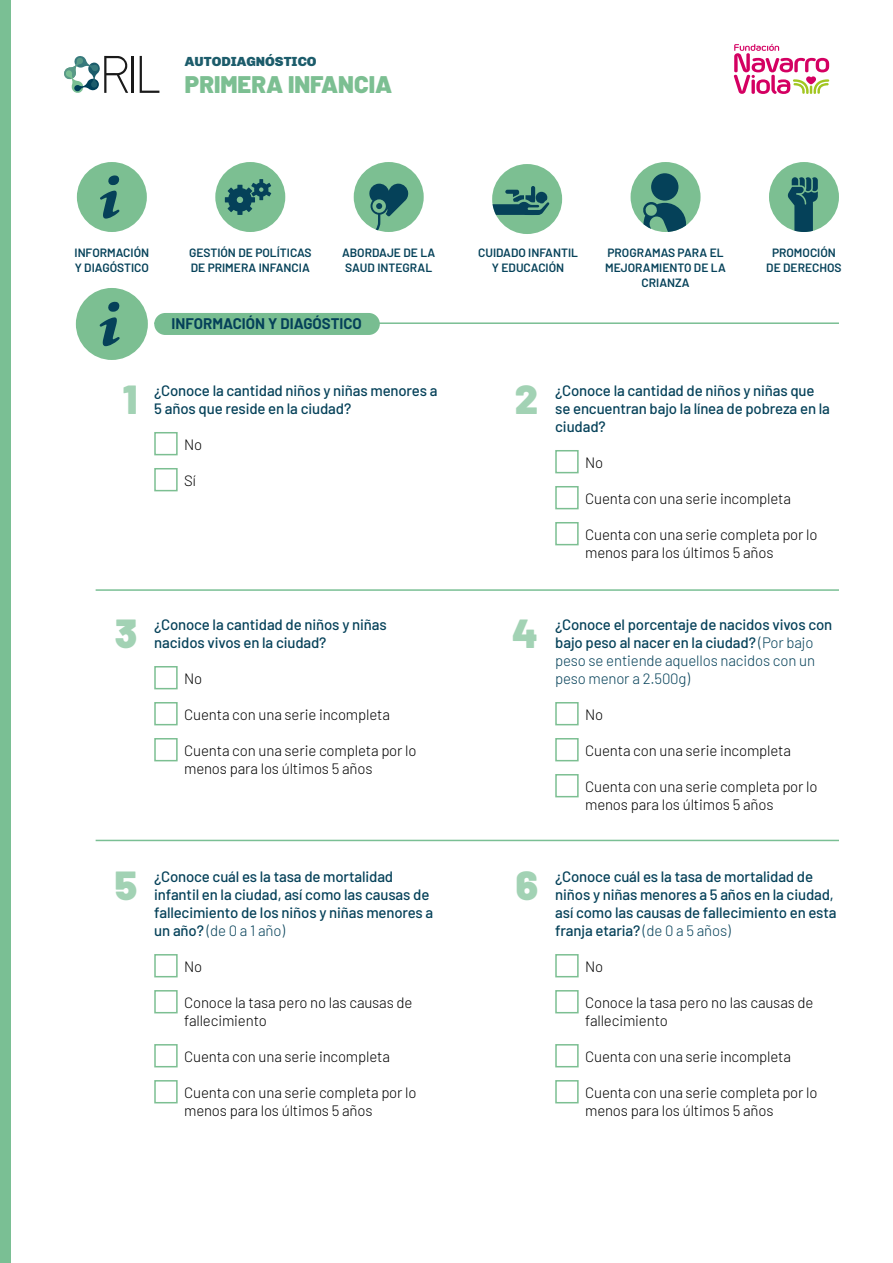
<style>
.page{position:relative;width:893px;height:1263px;background:#fff}
.page>*{position:absolute;margin:0;border:0;box-sizing:border-box;transform-origin:0 0}
.t1{font:900 40.5px "Barlow";color:#a2d2b4}
.t2{font:900 24px "Barlow";color:#7cbf92}
.t3{font:500 15px/18px "Barlow";letter-spacing:-.01em;color:#054159}
.t4{font:300 15px/18px "Barlow";letter-spacing:-.01em;color:#000}
.t5{font:700 15px "Barlow";color:#054159}
.t6{font:900 13.5px "Chivo";color:#1c5c6b}
.t7{font:600 12px/15px "Barlow";color:#054159}
.s1{font-weight:300}
</style>
<div class="page">
<div style="left:0;top:0;width:11px;height:1263px;background:#7abf94"></div>
<svg style="left:140px;top:56px;width:19px;height:37px"></svg>
<hr style="left:132px;top:56px;width:2px;height:37px;background:#1a1a1a">
<svg style="left:64px;top:55px;width:64px;height:38px"></svg>
<svg style="left:734px;top:44px;width:95px;height:50px"></svg>
<div style="left:76px;top:288px;width:72px;height:72px;background:#7cbf92;border-radius:50%"></div>
<svg style="left:100px;top:301px;width:20px;height:45px"></svg>
<hr style="left:96px;top:589px;width:743px;height:2px;background:#7abf94">
<hr style="left:154px;top:322px;width:685px;height:2px;background:#7abf94">
<hr style="left:96px;top:840px;width:743px;height:1px;background:#7abf94">
<div style="left:154px;top:313px;width:226px;height:22px;background:#78bd91;border-radius:11px"></div>
<div style="left:77px;top:162px;width:70px;height:70px;background:#7cbf92;border-radius:50%"></div>
<svg style="left:100px;top:175px;width:20px;height:44px"></svg>
<div style="left:215px;top:162px;width:70px;height:70px;background:#7cbf92;border-radius:50%"></div>
<svg style="left:225px;top:179px;width:46px;height:36px"></svg>
<div style="left:354px;top:162px;width:70px;height:70px;background:#7cbf92;border-radius:50%"></div>
<svg style="left:369px;top:183px;width:39px;height:47px"></svg>
<div style="left:492px;top:164px;width:70px;height:70px;background:#7cbf92;border-radius:50%"></div>
<svg style="left:492px;top:186px;width:57px;height:29px"></svg>
<div style="left:631px;top:162px;width:70px;height:70px;background:#7cbf92;border-radius:50%"></div>
<div style="left:651px;top:173px;width:27px;height:28px;background:#054159;border-radius:50%"></div>
<svg style="left:643px;top:202px;width:43px;height:30px"></svg>
<div style="left:769px;top:162px;width:70px;height:70px;background:#7cbf92;border-radius:50%"></div>
<svg style="left:787px;top:177px;width:31px;height:55px"></svg>
<div style="left:555px;top:522px;width:24px;height:23px;border:2px solid #7cbf92"></div>
<div style="left:555px;top:450px;width:24px;height:23px;border:2px solid #7cbf92"></div>
<div style="left:555px;top:486px;width:24px;height:23px;border:2px solid #7cbf92"></div>
<div style="left:154px;top:738px;width:24px;height:23px;border:2px solid #7cbf92"></div>
<div style="left:154px;top:1044px;width:24px;height:23px;border:2px solid #7cbf92"></div>
<div style="left:555px;top:1044px;width:24px;height:23px;border:2px solid #7cbf92"></div>
<div style="left:154px;top:1080px;width:24px;height:23px;border:2px solid #7cbf92"></div>
<div style="left:555px;top:1080px;width:24px;height:23px;border:2px solid #7cbf92"></div>
<div style="left:555px;top:774px;width:24px;height:23px;border:2px solid #7cbf92"></div>
<div style="left:154px;top:666px;width:24px;height:23px;border:2px solid #7cbf92"></div>
<div style="left:154px;top:432px;width:24px;height:23px;border:2px solid #7cbf92"></div>
<div style="left:154px;top:954px;width:24px;height:23px;border:2px solid #7cbf92"></div>
<div style="left:555px;top:954px;width:24px;height:23px;border:2px solid #7cbf92"></div>
<div style="left:555px;top:702px;width:24px;height:23px;border:2px solid #7cbf92"></div>
<div style="left:154px;top:702px;width:24px;height:23px;border:2px solid #7cbf92"></div>
<div style="left:154px;top:468px;width:24px;height:23px;border:2px solid #7cbf92"></div>
<div style="left:154px;top:990px;width:24px;height:23px;border:2px solid #7cbf92"></div>
<div style="left:555px;top:990px;width:24px;height:23px;border:2px solid #7cbf92"></div>
<div style="left:555px;top:738px;width:24px;height:23px;border:2px solid #7cbf92"></div>
<p class="t6" style="left:185px;top:53px;width:133px">AUTODIAGNÓSTICO</p>
<h2 class="t2" style="left:185px;top:66px;width:209px">PRIMERA INFANCIA</h2>
<p class="t7" style="left:75px;top:244px;width:76px">INFORMACIÓN<br>Y DIAGÓSTICO</p>
<p class="t7" style="left:189px;top:244px;width:124px">GESTIÓN DE POLÍTICAS<br>DE PRIMERA INFANCIA</p>
<p class="t7" style="left:342px;top:244px;width:95px">ABORDAJE DE LA<br>SAUD INTEGRAL</p>
<p class="t7" style="left:478px;top:244px;width:101px;text-align:center">CUIDADO INFANTIL<br>Y EDUCACIÓN</p>
<p class="t7" style="left:605px;top:244px;width:122px;text-align:center">PROGRAMAS PARA EL<br>MEJORAMIENTO DE LA<br>CRIANZA</p>
<p class="t7" style="left:766px;top:244px;width:77px;text-align:center">PROMOCIÓN<br>DE DERECHOS</p>
<p class="t5" style="left:172px;top:312px;width:192px">INFORMACIÓN Y DIAGÓSTICO</p>
<h1 class="t1" style="left:123px;top:369px;width:16px">1</h1>
<p class="t3" style="left:154px;top:380px;width:285px">¿Conoce la cantidad niños y niñas menores a<br>5 años que reside en la ciudad?</p>
<p class="t4" style="left:184px;top:434px;width:20px">No</p>
<p class="t4" style="left:184px;top:470px;width:13px">Sí</p>
<h1 class="t1" style="left:515px;top:369px;width:25px">2</h1>
<p class="t3" style="left:555px;top:380px;width:276px">¿Conoce la cantidad de niños y niñas que se encuentran bajo la línea de pobreza en la ciudad?</p>
<p class="t4" style="left:585px;top:452px;width:20px">No</p>
<p class="t4" style="left:585px;top:488px;width:207px">Cuenta con una serie incompleta</p>
<p class="t4" style="left:585px;top:524px;width:234px">Cuenta con una serie completa por lo menos para los últimos 5 años</p>
<h1 class="t1" style="left:115px;top:603px;width:24px">3</h1>
<p class="t3" style="left:154px;top:614px;width:234px">¿Conoce la cantidad de niños y niñas nacidos vivos en la ciudad?</p>
<p class="t4" style="left:184px;top:668px;width:20px">No</p>
<p class="t4" style="left:184px;top:704px;width:207px">Cuenta con una serie incompleta</p>
<p class="t4" style="left:184px;top:740px;width:234px">Cuenta con una serie completa por lo menos para los últimos 5 años</p>
<h1 class="t1" style="left:512px;top:603px;width:27px">4</h1>
<p class="t3" style="left:555px;top:614px;width:279px">¿Conoce el porcentaje de nacidos vivos con bajo peso al nacer en la ciudad? <span class="s1">(Por bajo peso se entiende aquellos nacidos con un peso menor a 2.500g)</span></p>
<p class="t4" style="left:585px;top:704px;width:20px">No</p>
<p class="t4" style="left:585px;top:740px;width:207px">Cuenta con una serie incompleta</p>
<p class="t4" style="left:585px;top:776px;width:234px">Cuenta con una serie completa por lo menos para los últimos 5 años</p>
<h1 class="t1" style="left:115px;top:855px;width:24px">5</h1>
<p class="t3" style="left:154px;top:866px;width:281px">¿Conoce cuál es la tasa de mortalidad infantil en la ciudad, así como las causas de fallecimiento de los niños y niñas menores a un año? <span class="s1">(de 0 a 1 año)</span></p>
<p class="t4" style="left:184px;top:956px;width:20px">No</p>
<p class="t4" style="left:184px;top:992px;width:230px">Conoce la tasa pero no las causas de fallecimiento</p>
<p class="t4" style="left:184px;top:1046px;width:207px">Cuenta con una serie incompleta</p>
<p class="t4" style="left:184px;top:1082px;width:234px">Cuenta con una serie completa por lo menos para los últimos 5 años</p>
<h1 class="t1" style="left:516px;top:855px;width:24px">6</h1>
<p class="t3" style="left:555px;top:866px;width:283px">¿Conoce cuál es la tasa de mortalidad de niños y niñas menores a 5 años en la ciudad, así como las causas de fallecimiento en esta franja etaria? <span class="s1">(de 0 a 5 años)</span></p>
<p class="t4" style="left:585px;top:956px;width:20px">No</p>
<p class="t4" style="left:585px;top:992px;width:230px">Conoce la tasa pero no las causas de fallecimiento</p>
<p class="t4" style="left:585px;top:1046px;width:207px">Cuenta con una serie incompleta</p>
<p class="t4" style="left:585px;top:1082px;width:234px">Cuenta con una serie completa por lo menos para los últimos 5 años</p>
</div>
